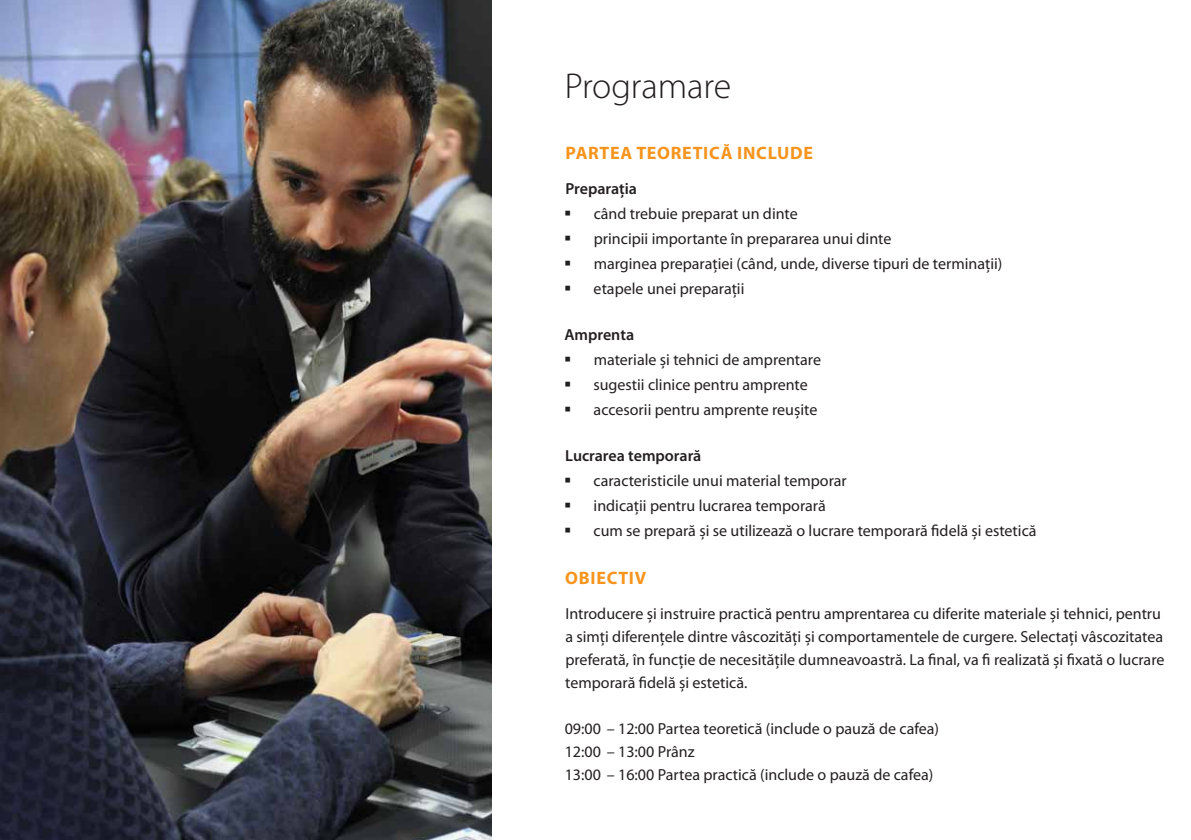
<style>
.page{position:relative;width:1191px;height:840px;background:#fff}
.page>*{position:absolute;margin:0;border:0;box-sizing:border-box;transform-origin:0 0}
.t1{font:300 36px "Myriad Pro";color:#231f20}
.t2{font:700 18px "Myriad Pro";letter-spacing:.04em;color:#f7941d}
.t3{font:16px/25px "Myriad Pro";color:#231f20}
.t4{font:600 16px "Myriad Pro";color:#231f20}
</style>
<div class="page">
<img style="left:0;top:0;width:491px;height:839px">
<h1 class="t1" style="left:565px;top:64px;width:168px">Programare</h1>
<p class="t2" style="left:565px;top:141px;width:249px">PARTEA TEORETICĂ INCLUDE</p>
<p class="t4" style="left:565px;top:178px;width:73px">Preparația</p>
<p class="t3" style="left:593px;top:200px;width:410px">când trebuie preparat un dinte<br>principii importante în prepararea unui dinte<br>marginea preparației (când, unde, diverse tipuri de terminații) etapele unei preparații</p>
<p class="t4" style="left:564px;top:324px;width:71px">Amprenta</p>
<p class="t3" style="left:593px;top:346px;width:229px">materiale și tehnici de amprentare sugestii clinice pentru amprente accesorii pentru amprente reușite</p>
<p class="t4" style="left:565px;top:445px;width:137px">Lucrarea temporară</p>
<p class="t3" style="left:593px;top:467px;width:444px">caracteristicile unui material temporar<br>indicații pentru lucrarea temporară<br>cum se prepară și se utilizează o lucrare temporară fidelă și estetică</p>
<p class="t2" style="left:565px;top:566px;width:82px">OBIECTIV</p>
<p class="t3" style="left:565px;top:601px;width:600px;line-height:23px">Introducere și instruire practică pentru amprentarea cu diferite materiale și tehnici, pentru a simți diferențele dintre vâscozități și comportamentele de curgere. Selectați vâscozitatea preferată, în funcție de necesitățile dumneavoastră. La final, va fi realizată și fixată o lucrare temporară fidelă și estetică.</p>
<p class="t3" style="left:565px;top:716px;width:376px;line-height:23px">09:00 – 12:00 Partea teoretică (include o pauză de cafea)<br>12:00 – 13:00 Prânz<br>13:00 – 16:00 Partea practică (include o pauză de cafea)</p>
</div>
